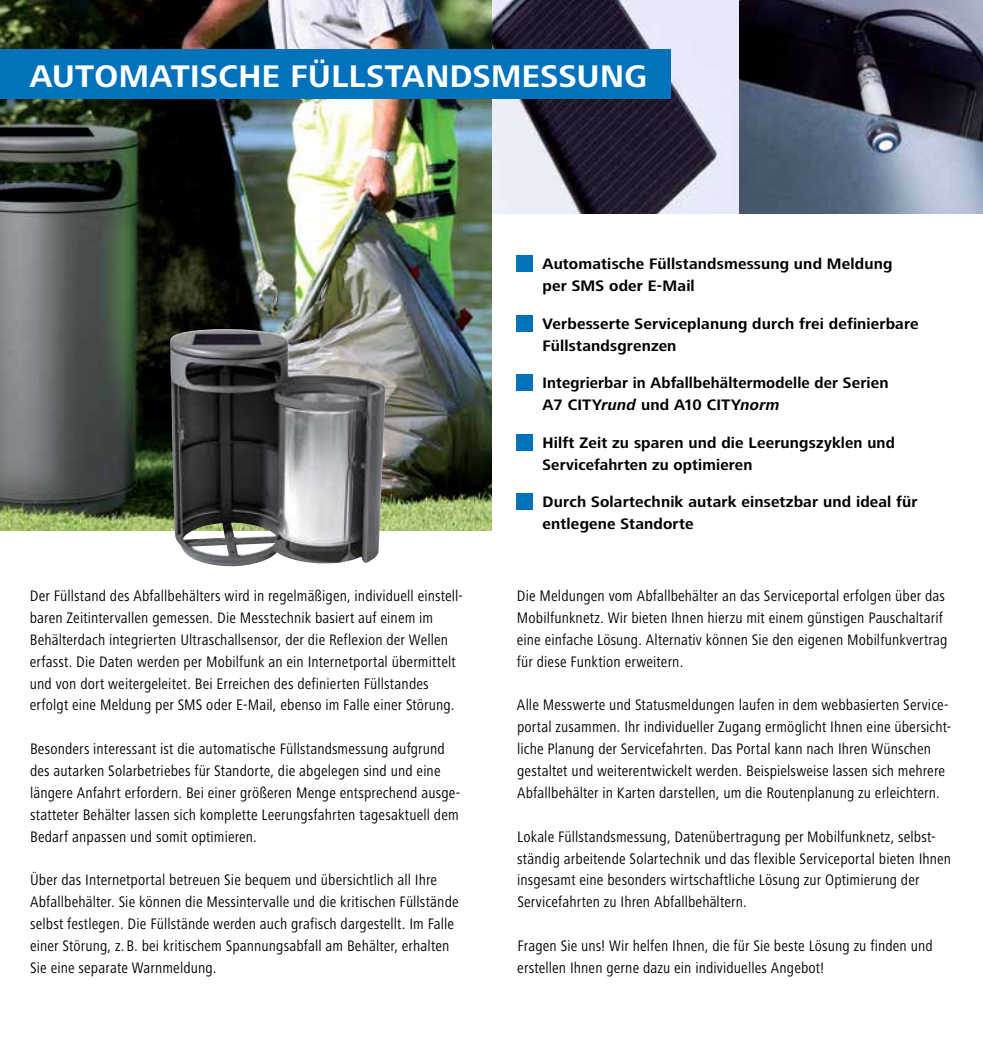
<style>
.page{position:relative;width:983px;height:1042px;background:#fff}
.page>*{position:absolute;margin:0;border:0;box-sizing:border-box;transform-origin:0 0}
.t1{font:700 32.38px "Frutiger Next LT";letter-spacing:.015em;color:#fff}
.t2{font:condensed 15.75px/21.9px "Frutiger Next LT";letter-spacing:.01em;color:#000}
.t3{font:700 15.75px/21.9px "Frutiger Next LT";letter-spacing:.01em;color:#000}
.s1{font-style:italic}
</style>
<div class="page">
<img style="left:491px;top:0;width:248px;height:213px">
<img style="left:0;top:0;width:491px;height:531px">
<div style="left:516px;top:256px;width:16px;height:16px;background:#0072bc"></div>
<div style="left:516px;top:315px;width:16px;height:16px;background:#0072bc"></div>
<div style="left:516px;top:375px;width:16px;height:16px;background:#0072bc"></div>
<div style="left:516px;top:434px;width:16px;height:16px;background:#0072bc"></div>
<div style="left:516px;top:494px;width:16px;height:16px;background:#0072bc"></div>
<svg style="left:739px;top:0;width:243px;height:213px;background:#4a5163"></svg>
<img style="left:170px;top:329px;width:216px;height:238px">
<div style="left:0;top:50px;width:670px;height:49px;background:#0072bc"></div>
<h1 class="t1" style="left:30px;top:58px;width:618px">AUTOMATISCHE FÜLLSTANDSMESSUNG</h1>
<p class="t2" style="left:30px;top:585px;width:434px">Der Füllstand des Abfallbehälters wird in regelmäßigen, individuell einstell&shy;baren Zeitintervallen gemessen. Die Messtechnik basiert auf einem im Behälterdach integrierten Ultraschallsensor, der die Reflexion der Wellen erfasst. Die Daten werden per Mobilfunk an ein Internetportal übermittelt und von dort weitergeleitet. Bei Erreichen des definierten Füllstandes erfolgt eine Meldung per SMS oder E-Mail, ebenso im Falle einer Störung.</p>
<p class="t2" style="left:30px;top:738px;width:431px">Besonders interessant ist die automatische Füllstandsmessung aufgrund des autarken Solarbetriebes für Standorte, die abgelegen sind und eine längere Anfahrt erfordern. Bei einer größeren Menge entsprechend ausge&shy;statteter Behälter lassen sich komplette Leerungsfahrten tagesaktuell dem Bedarf anpassen und somit optimieren.</p>
<p class="t2" style="left:30px;top:869px;width:430px">Über das Internetportal betreuen Sie bequem und übersichtlich all Ihre Abfallbehälter. Sie können die Messintervalle und die kritischen Füllstände selbst festlegen. Die Füllstände werden auch grafisch dargestellt. Im Falle einer Störung, z. B. bei kritischem Spannungsabfall am Behälter, erhalten Sie eine separate Warnmeldung.</p>
<p class="t3" style="left:542px;top:253px;width:351px">Automatische Füllstandsmessung und Meldung per SMS oder E-Mail</p>
<p class="t3" style="left:542px;top:312px;width:377px">Verbesserte Serviceplanung durch frei definierbare<br>Füllstandsgrenzen</p>
<p class="t3" style="left:542px;top:372px;width:347px">Integrierbar in Abfallbehältermodelle der Serien<br>A7 CITY<span class="s1">rund</span> und A10 CITY<span class="s1">norm</span></p>
<p class="t3" style="left:542px;top:431px;width:354px">Hilft Zeit zu sparen und die Leerungszyklen und<br>Servicefahrten zu optimieren</p>
<p class="t3" style="left:542px;top:491px;width:376px">Durch Solartechnik autark einsetzbar und ideal für entlegene Standorte</p>
<p class="t2" style="left:516px;top:585px;width:432px">Die Meldungen vom Abfallbehälter an das Serviceportal erfolgen über das Mobilfunknetz. Wir bieten Ihnen hierzu mit einem günstigen Pauschaltarif eine einfache Lösung. Alternativ können Sie den eigenen Mobilfunkvertrag für diese Funktion erweitern.</p>
<p class="t2" style="left:517px;top:694px;width:436px">Alle Messwerte und Statusmeldungen laufen in dem webbasierten Service&shy;portal zusammen. Ihr individueller Zugang ermöglicht Ihnen eine übersicht&shy;liche Planung der Servicefahrten. Das Portal kann nach Ihren Wünschen gestaltet und weiterentwickelt werden. Beispielsweise lassen sich mehrere Abfallbehälter in Karten darstellen, um die Routenplanung zu erleichtern.</p>
<p class="t2" style="left:517px;top:825px;width:435px">Lokale Füllstandsmessung, Datenübertragung per Mobilfunknetz, selbst&shy;ständig arbeitende Solartechnik und das flexible Serviceportal bieten Ihnen insgesamt eine besonders wirtschaftliche Lösung zur Optimierung der Servicefahrten zu Ihren Abfallbehältern.</p>
<p class="t2" style="left:517px;top:935px;width:417px">Fragen Sie uns! Wir helfen Ihnen, die für Sie beste Lösung zu finden und erstellen Ihnen gerne dazu ein individuelles Angebot!</p>
</div>
